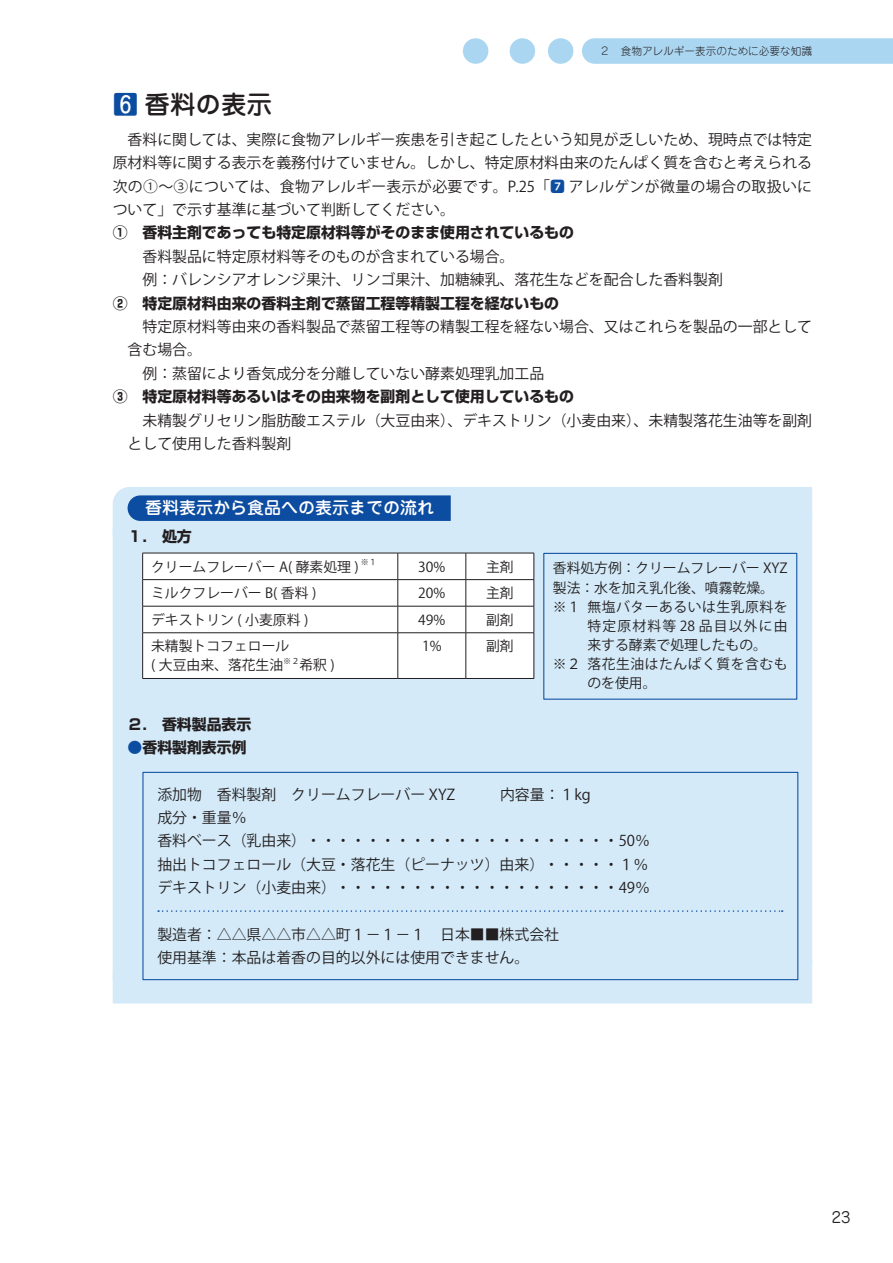
<style>
.page{position:relative;width:893px;height:1263px;background:#fff}
.page>*{position:absolute;margin:0;border:0;box-sizing:border-box;transform-origin:0 0}
.t1{font:500 25.5px "Jun 34 Pro";color:#231f20}
.t2{font:500 16.95px "Jun 34 Pro";color:#fff}
.t3{font:14.85px/23.4px "Koz Go Pro";color:#231f20}
.t4{font:700 14.85px "Shin Go Pro";color:#231f20}
.t5{font:14.85px "Jun 201 Pro";color:#231f20}
.t6{font:13.8px/19.2px "Koz Go Pro";color:#231f20}
.t7{font:13.8px "Koz Go Pro";letter-spacing:.04em;color:#231f20}
.t8{font:13.8px "Koz Go Pro";letter-spacing:.085em;color:#231f20}
.t9{font:300 10.65px "Jun 101 Pro";color:#231f20}
.t10{font:8.1px "Koz Go Pro";color:#231f20}
.s1{color:#0d4da1}
</style>
<div class="page">
<svg style="left:582px;top:38px;width:311px;height:26px;background:#acd7f2"></svg>
<div style="left:548px;top:38px;width:25px;height:26px;background:#aad6f2;border-radius:50%"></div>
<div style="left:510px;top:38px;width:25px;height:26px;background:#aad6f2;border-radius:50%"></div>
<div style="left:463px;top:38px;width:25px;height:26px;background:#aad6f2;border-radius:50%"></div>
<div style="left:113px;top:536px;width:699px;height:423px;background:#d4eaf8"></div>
<svg style="left:158px;top:910px;width:625px;height:2px"></svg>
<div style="left:113px;top:959px;width:699px;height:44px;background:#d4eaf8"></div>
<svg style="left:113px;top:487px;width:699px;height:49px;background:#a4c4e3"></svg>
<svg style="left:143px;top:554px;width:391px;height:124px"></svg>
<hr style="left:142px;top:553px;width:256px;height:1px;background:#231f20">
<hr style="left:398px;top:553px;width:68px;height:1px;background:#231f20">
<hr style="left:466px;top:553px;width:68px;height:1px;background:#231f20">
<hr style="left:142px;top:579px;width:256px;height:1px;background:#231f20">
<hr style="left:398px;top:579px;width:68px;height:1px;background:#231f20">
<hr style="left:466px;top:579px;width:68px;height:1px;background:#231f20">
<hr style="left:142px;top:606px;width:256px;height:1px;background:#231f20">
<svg style="left:142px;top:553px;width:1px;height:79px"></svg>
<hr style="left:398px;top:606px;width:68px;height:1px;background:#231f20">
<svg style="left:398px;top:553px;width:1px;height:79px"></svg>
<hr style="left:466px;top:606px;width:68px;height:1px;background:#231f20">
<svg style="left:466px;top:553px;width:1px;height:79px"></svg>
<svg style="left:534px;top:553px;width:1px;height:79px"></svg>
<hr style="left:142px;top:678px;width:256px;height:1px;background:#231f20">
<hr style="left:398px;top:678px;width:68px;height:1px;background:#231f20">
<hr style="left:142px;top:632px;width:256px;height:1px;background:#231f20">
<hr style="left:142px;top:633px;width:1px;height:45px;background:#231f20">
<hr style="left:398px;top:632px;width:68px;height:1px;background:#231f20">
<hr style="left:398px;top:633px;width:1px;height:45px;background:#231f20">
<hr style="left:466px;top:632px;width:68px;height:1px;background:#231f20">
<hr style="left:466px;top:633px;width:1px;height:45px;background:#231f20">
<hr style="left:534px;top:633px;width:1px;height:45px;background:#231f20">
<hr style="left:466px;top:678px;width:68px;height:1px;background:#231f20">
<div style="left:543px;top:553px;width:254px;height:147px;border:1px solid #0d4da1"></div>
<div style="left:142px;top:772px;width:656px;height:208px;border:1px solid #0d4da1"></div>
<p class="t9" style="left:599px;top:43px;width:214px">２　食物アレルギー表示のために必要な知識</p>
<h1 class="t1" style="left:113px;top:84px;width:161px"><span class="s1">6</span> 香料の表示</h1>
<p class="t3" style="left:113px;top:128px;width:701px;text-align:justify;text-indent:15px">香料に関しては、実際に食物アレルギー疾患を引き起こしたという知見が乏しいため、現時点では特定原材料等に関する表示を義務付けていません。しかし、特定原材料由来のたんぱく質を含むと考えられる次の①～③については、食物アレルギー表示が必要です。P.25「<span class="s1">7</span> アレルゲンが微量の場合の取扱いについて」で示す基準に基づいて判断してください。</p>
<p class="t4" style="left:113px;top:221px;width:463px">①　香料主剤であっても特定原材料等がそのまま使用されているもの</p>
<p class="t3" style="left:142px;top:245px;width:582px">香料製品に特定原材料等そのものが含まれている場合。<br>例：バレンシアオレンジ果汁、リンゴ果汁、加糖練乳、落花生などを配合した香料製剤</p>
<p class="t4" style="left:113px;top:291px;width:448px">②　特定原材料由来の香料主剤で蒸留工程等精製工程を経ないもの</p>
<p class="t3" style="left:142px;top:315px;width:671px">特定原材料等由来の香料製品で蒸留工程等の精製工程を経ない場合、又はこれらを製品の一部として</p>
<p class="t3" style="left:128px;top:339px;width:76px">含む場合。</p>
<p class="t3" style="left:142px;top:362px;width:403px">例：蒸留により香気成分を分離していない酵素処理乳加工品</p>
<p class="t4" style="left:113px;top:385px;width:463px">③　特定原材料等あるいはその由来物を副剤として使用しているもの</p>
<p class="t3" style="left:128px;top:409px;width:686px;text-indent:15px">未精製グリセリン脂肪酸エステル（大豆由来）、デキストリン（小麦由来）、未精製落花生油等を副剤として使用した香料製剤</p>
<p class="t2" style="left:145px;top:494px;width:291px">香料表示から食品への表示までの流れ</p>
<p class="t4" style="left:128px;top:525px;width:66px">１.　処方</p>
<p class="t6" style="left:151px;top:557px;width:209px">クリームフレーバー A( 酵素処理 )</p>
<p class="t10" style="left:361px;top:557px;width:18px">※１</p>
<p class="t6" style="left:418px;top:557px;width:29px">30%</p>
<p class="t6" style="left:486px;top:557px;width:29px">主剤</p>
<p class="t6" style="left:151px;top:584px;width:167px">ミルクフレーバー B( 香料 )</p>
<p class="t6" style="left:418px;top:584px;width:29px">20%</p>
<p class="t6" style="left:486px;top:584px;width:29px">主剤</p>
<p class="t6" style="left:151px;top:610px;width:159px">デキストリン ( 小麦原料 )</p>
<p class="t6" style="left:418px;top:610px;width:29px">49%</p>
<p class="t6" style="left:486px;top:610px;width:29px">副剤</p>
<p class="t6" style="left:151px;top:637px;width:140px">未精製トコフェロール( 大豆由来、落花生油</p>
<p class="t6" style="left:422px;top:637px;width:21px">1%</p>
<p class="t6" style="left:486px;top:637px;width:29px">副剤</p>
<p class="t10" style="left:283px;top:655px;width:18px">※２</p>
<p class="t6" style="left:299px;top:656px;width:37px">希釈 )</p>
<p class="t6" style="left:553px;top:559px;width:236px">香料処方例：クリームフレーバー XYZ</p>
<p class="t6" style="left:553px;top:578px;width:223px">製法：水を加え乳化後、噴霧乾燥。</p>
<p class="t7" style="left:553px;top:598px;width:236px">※１ 無塩バターあるいは生乳原料を</p>
<p class="t8" style="left:587px;top:617px;width:202px">特定原材料等 28 品目以外に由</p>
<p class="t6" style="left:587px;top:636px;width:181px">来する酵素で処理したもの。</p>
<p class="t7" style="left:553px;top:655px;width:236px">※２ 落花生油はたんぱく質を含むも</p>
<p class="t6" style="left:587px;top:674px;width:71px">のを使用。</p>
<p class="t4" style="left:128px;top:712px;width:125px">２.　香料製品表示</p>
<p class="t4" style="left:128px;top:735px;width:121px"><span class="s1">●</span>香料製剤表示例</p>
<p class="t3" style="left:157px;top:783px;width:309px">添加物 香料製剤 クリームフレーバー XYZ　　　</p>
<p class="t3" style="left:500px;top:783px;width:92px">内容量：１kg</p>
<p class="t3" style="left:157px;top:806px;width:494px">成分・重量％<br>香料ベース（乳由来）・・・・・・・・・・・・・・・・・・・・・50％抽出トコフェロール（大豆・落花生（ピーナッツ）由来）・・・・・１％デキストリン（小麦由来）・・・・・・・・・・・・・・・・・・・49％</p>
<p class="t3" style="left:157px;top:923px;width:403px">製造者：△△県△△市△△町１－１－１ 日本■■株式会社使用基準：本品は着香の目的以外には使用できません。</p>
<p class="t5" style="left:832px;top:1205px;width:20px">23</p>
</div>
